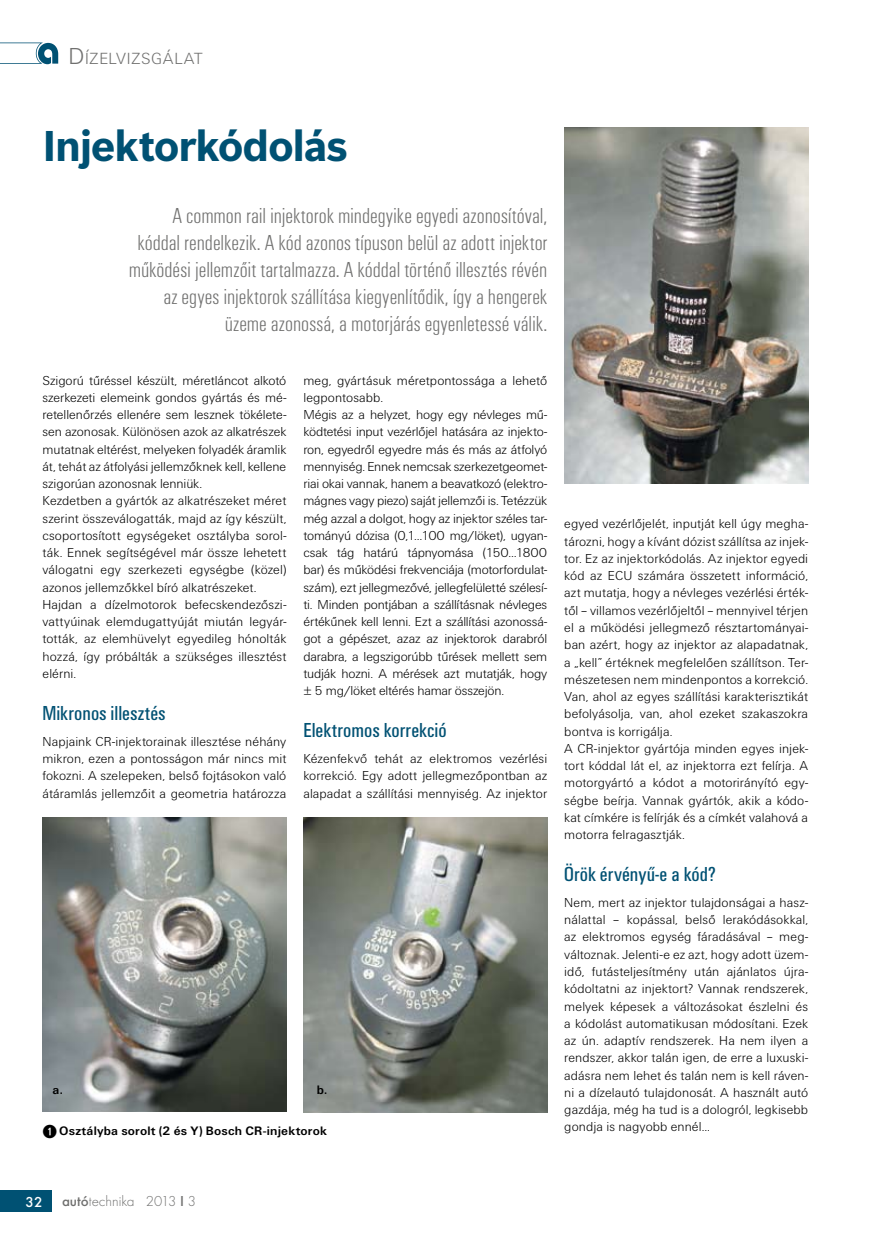
<style>
.page{position:relative;width:872px;height:1246px;background:#fff}
.page>*{position:absolute;margin:0;border:0;box-sizing:border-box;transform-origin:0 0}
.t1{font:700 42px "Bosch Sans East";letter-spacing:-.03em;color:#005173}
.t2{font:22.5px/27px "U001 Con Lig";color:#70706f;text-align:right}
.t3{font:21px "U001 Con";color:#005173}
.t4{font:16.8px "U001 Lig";letter-spacing:.025em;color:#70706f}
.t5{font:300 15px "Futura TOT";color:#70706f}
.t6{font:500 15px "Futura TOT";color:#fff}
.t7{font:13.5px/17.2px "U001 Lig";color:#000}
.t8{font:700 12.75px "U001";letter-spacing:.015em;color:#000}
.s1{font-size:24px}
.s2{font-family:"Combi Numerals Ltd";font-weight:400;font-size:18px}
.s3{font-weight:500}
</style>
<div class="page">
<div style="left:0;top:1191px;width:51px;height:21px;background:#005173"></div>
<svg style="left:0;top:43px;width:58px;height:21px"></svg>
<img style="left:43px;top:817px;width:243px;height:295px">
<img style="left:303px;top:817px;width:244px;height:295px">
<img style="left:564px;top:128px;width:244px;height:356px">
<p class="t4" style="left:68px;top:49px;width:136px"><span class="s1">D</span>ÍZELVIZSGÁLAT</p>
<p class="t1" style="left:43px;top:119px;width:307px">Injektorkódolás</p>
<p class="t2" style="left:129px;top:202px;width:420px">A common rail injektorok mindegyike egyedi azonosítóval, kóddal rendelkezik. A kód azonos típuson belül az adott injektor működési jellemzőit tartalmazza. A kóddal történő illesztés révén az egyes injektorok szállítása kiegyenlítődik, így a hengerek üzeme azonossá, a motorjárás egyenletessé válik.</p>
<p class="t7" style="left:43px;top:372px;width:245px">Szigorú tűréssel készült, méretláncot alkotó szerkezeti elemeink gondos gyártás és mé&shy;retellenőrzés ellenére sem lesznek tökélete&shy;sen azonosak. Különösen azok az alkatrészek mutatnak eltérést, melyeken folyadék áramlik át, tehát az átfolyási jellemzőknek kell, kellene szigorúan azonosnak lenniük.<br>Kezdetben a gyártók az alkatrészeket méret szerint összeválogatták, majd az így készült, csoportosított egységeket osztályba sorol&shy;ták. Ennek segítségével már össze lehetett válogatni egy szerkezeti egységbe (közel) azonos jellemzőkkel bíró alkatrészeket.<br>Hajdan a dízelmotorok befecskendezőszi&shy;vattyúinak elemdugattyúját miután legyár&shy;tották, az elemhüvelyt egyedileg hónolták hozzá, így próbálták a szükséges illesztést elérni.</p>
<p class="t3" style="left:43px;top:701px;width:125px">Mikronos illesztés</p>
<p class="t7" style="left:43px;top:733px;width:245px;text-align:justify">Napjaink CR-injektorainak illesztése néhány mikron, ezen a pontosságon már nincs mit fokozni. A szelepeken, belső fojtásokon való átáramlás jellemzőit a geometria határozza</p>
<p class="t7" style="left:303px;top:372px;width:245px">meg, gyártásuk méretpontossága a lehető legpontosabb.<br>Mégis az a helyzet, hogy egy névleges mű&shy;ködtetési input vezérlőjel hatására az injekto&shy;ron, egyedről egyedre más és más az átfolyó mennyiség. Ennek nemcsak szerkezetgeomet&shy;riai okai vannak, hanem a beavatkozó (elektro&shy;mágnes vagy piezo) saját jellemzői is. Tetézzük még azzal a dolgot, hogy az injektor széles tar&shy;tományú dózisa (0,1…100 mg/löket), ugyan&shy;csak tág határú tápnyomása (150…1800 bar) és működési frekvenciája (motorfordulat&shy;szám), ezt jellegmezővé, jellegfelületté szélesí&shy;ti. Minden pontjában a szállításnak névleges értékűnek kell lenni. Ezt a szállítási azonossá&shy;got a gépészet, azaz az injektorok darabról darabra, a legszigorúbb tűrések mellett sem tudják hozni. A mérések azt mutatják, hogy ± 5 mg/löket eltérés hamar összejön.</p>
<p class="t3" style="left:303px;top:719px;width:145px">Elektromos korrekció</p>
<p class="t7" style="left:303px;top:750px;width:245px;text-align:justify">Kézenfekvő tehát az elektromos vezérlési korrekció. Egy adott jellegmezőpontban az alapadat a szállítási mennyiség. Az injektor</p>
<p class="t8" style="left:53px;top:1083px;width:12px">a.</p>
<p class="t8" style="left:317px;top:1083px;width:12px">b.</p>
<p class="t8" style="left:43px;top:1124px;width:286px"><span class="s2">➊</span> Osztályba sorolt (2 és Y) Bosch CR-injektorok</p>
<p class="t7" style="left:564px;top:515px;width:245px">egyed vezérlőjelét, inputját kell úgy megha&shy;tározni, hogy a kívánt dózist szállítsa az injek&shy;tor. Ez az injektorkódolás. Az injektor egyedi kód az ECU számára összetett információ, azt mutatja, hogy a névleges vezérlési érték&shy;től – villamos vezérlőjeltől – mennyivel térjen el a működési jellegmező résztartományai&shy;ban azért, hogy az injektor az alapadatnak, a „kell” értéknek megfelelően szállítson. Ter&shy;mészetesen nem mindenpontos a korrekció.<br>Van, ahol az egyes szállítási karakterisztikát befolyásolja, van, ahol ezeket szakaszokra bontva is korrigálja.<br>A CR-injektor gyártója minden egyes injek&shy;tort kóddal lát el, az injektorra ezt felírja. A motorgyártó a kódot a motorirányító egy&shy;ségbe beírja. Vannak gyártók, akik a kódo&shy;kat címkére is felírják és a címkét valahová a motorra felragasztják.</p>
<p class="t3" style="left:564px;top:862px;width:153px">Örök érvényű-e a kód?</p>
<p class="t7" style="left:564px;top:894px;width:245px;text-align:justify">Nem, mert az injektor tulajdonságai a hasz&shy;nálattal – kopással, belső lerakódásokkal, az elektromos egység fáradásával – meg&shy;változnak. Jelenti-e ez azt, hogy adott üzem&shy;idő, futásteljesítmény után ajánlatos újra&shy;kódoltatni az injektort? Vannak rendszerek, melyek képesek a változásokat észlelni és a kódolást automatikusan módosítani. Ezek az ún. adaptív rendszerek. Ha nem ilyen a rendszer, akkor talán igen, de erre a luxuski&shy;adásra nem lehet és talán nem is kell ráven&shy;ni a dízelautó tulajdonosát. A használt autó gazdája, még ha tud is a dologról, legkisebb gondja is nagyobb ennél…</p>
<p class="t6" style="left:26px;top:1193px;width:19px">32</p>
<p class="t5" style="left:62px;top:1193px;width:136px"><span class="s3">autó</span>technika 2013 <span class="s3">I</span> 3</p>
</div>
